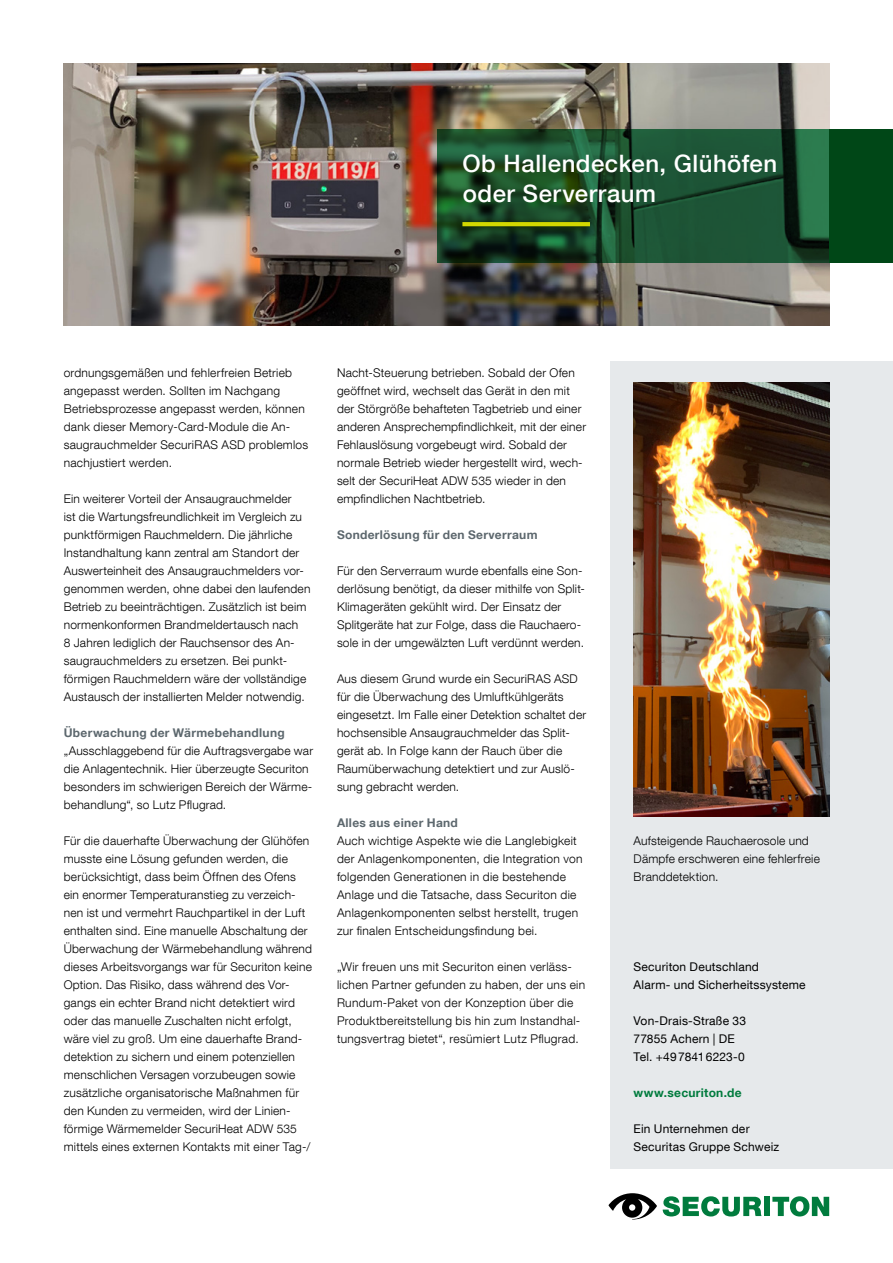
<style>
.page{position:relative;width:893px;height:1263px;background:#fff}
.page>*{position:absolute;margin:0;border:0;box-sizing:border-box;transform-origin:0 0}
.t1{font:500 24px/30px "Helvetica Neue LT Com";letter-spacing:.02em;color:#fff}
.t2{font:300 12px/18px "Helvetica Neue LT Com";letter-spacing:.015em;color:#000}
.t3{font:12px/18px "Helvetica Neue LT Com";letter-spacing:.015em;color:#000}
.t4{font:700 12px "Helvetica Neue LT Com";letter-spacing:.025em;color:#5d686e}
.t5{font:700 12px "Helvetica Neue LT Com";letter-spacing:.025em;color:#007b3d}
</style>
<div class="page">
<div style="left:610px;top:361px;width:283px;height:808px;background:#e6e9eb"></div>
<svg style="left:608px;top:1193px;width:49px;height:26px"></svg>
<svg style="left:663px;top:1196px;width:98px;height:20px"></svg>
<div style="left:764px;top:1197px;width:6px;height:19px;background:#007b3d"></div>
<svg style="left:772px;top:1196px;width:57px;height:20px"></svg>
<img style="left:64px;top:64px;width:765px;height:261px">
<svg style="left:437px;top:129px;width:456px;height:134px;background:#174d2b"></svg>
<svg style="left:462px;top:222px;width:128px;height:4px"></svg>
<img style="left:634px;top:383px;width:195px;height:433px">
<h1 class="t1" style="left:462px;top:148px;width:316px">Ob Hallendecken, Glühöfen oder Serverraum</h1>
<p class="t2" style="left:64px;top:364px;width:246px">ordnungsgemäßen und fehlerfreien Betrieb angepasst werden. Sollten im Nachgang Betriebsprozesse angepasst werden, können dank dieser Memory-Card-Module die An&shy;saugrauchmelder SecuriRAS ASD problemlos nachjustiert werden.</p>
<p class="t2" style="left:64px;top:490px;width:248px">Ein weiterer Vorteil der Ansaugrauchmelder<br>ist die Wartungsfreundlichkeit im Vergleich zu punktförmigen Rauchmeldern. Die jährliche Instandhaltung kann zentral am Standort der Auswerteinheit des Ansaugrauchmelders vor&shy;genommen werden, ohne dabei den laufenden Betrieb zu beeinträchtigen. Zusätzlich ist beim normenkonformen Brandmeldertausch nach<br>8 Jahren lediglich der Rauchsensor des An&shy;saugrauchmelders zu ersetzen. Bei punkt&shy;förmigen Rauchmeldern wäre der vollständige Austausch der installierten Melder notwendig.</p>
<p class="t4" style="left:64px;top:725px;width:222px">Überwachung der Wärmebehandlung</p>
<p class="t2" style="left:64px;top:742px;width:251px">„Ausschlaggebend für die Auftragsvergabe war die Anlagentechnik. Hier überzeugte Securiton besonders im schwierigen Bereich der Wärme&shy;behandlung“, so Lutz Pflugrad.</p>
<p class="t2" style="left:64px;top:832px;width:250px">Für die dauerhafte Überwachung der Glühöfen musste eine Lösung gefunden werden, die berücksichtigt, dass beim Öffnen des Ofens ein enormer Temperaturanstieg zu verzeich&shy;nen ist und vermehrt Rauchpartikel in der Luft enthalten sind. Eine manuelle Abschaltung der Überwachung der Wärmebehandlung während dieses Arbeitsvorgangs war für Securiton keine Option. Das Risiko, dass während des Vor&shy;gangs ein echter Brand nicht detektiert wird oder das manuelle Zuschalten nicht erfolgt, wäre viel zu groß. Um eine dauerhafte Brand&shy;detektion zu sichern und einem potenziellen menschlichen Versagen vorzubeugen sowie zusätzliche organisatorische Maßnahmen für den Kunden zu vermeiden, wird der Linien&shy;förmige Wärmemelder SecuriHeat ADW 535 mittels eines externen Kontakts mit einer Tag-/</p>
<p class="t2" style="left:337px;top:364px;width:251px">Nacht-Steuerung betrieben. Sobald der Ofen geöffnet wird, wechselt das Gerät in den mit der Störgröße behafteten Tagbetrieb und einer anderen Ansprechempfindlichkeit, mit der einer Fehlauslösung vorgebeugt wird. Sobald der normale Betrieb wieder hergestellt wird, wech&shy;selt der SecuriHeat ADW 535 wieder in den empfindlichen Nachtbetrieb.</p>
<p class="t4" style="left:337px;top:527px;width:202px">Sonderlösung für den Serverraum</p>
<p class="t2" style="left:337px;top:562px;width:249px">Für den Serverraum wurde ebenfalls eine Son&shy;derlösung benötigt, da dieser mithilfe von Split-Klimageräten gekühlt wird. Der Einsatz der Splitgeräte hat zur Folge, dass die Rauchaero&shy;sole in der umgewälzten Luft verdünnt werden.</p>
<p class="t2" style="left:337px;top:670px;width:251px">Aus diesem Grund wurde ein SecuriRAS ASD für die Überwachung des Umluftkühlgeräts eingesetzt. Im Falle einer Detektion schaltet der hochsensible Ansaugrauchmelder das Split&shy;gerät ab. In Folge kann der Rauch über die Raumüberwachung detektiert und zur Auslö&shy;sung gebracht werden.</p>
<p class="t4" style="left:337px;top:815px;width:122px">Alles aus einer Hand</p>
<p class="t2" style="left:337px;top:832px;width:247px">Auch wichtige Aspekte wie die Langlebigkeit der Anlagenkomponenten, die Integration von folgenden Generationen in die bestehende Anlage und die Tatsache, dass Securiton die Anlagenkomponenten selbst herstellt, trugen zur finalen Entscheidungsfindung bei.</p>
<p class="t2" style="left:337px;top:958px;width:250px">„Wir freuen uns mit Securiton einen verläss&shy;lichen Partner gefunden zu haben, der uns ein Rundum-Paket von der Konzeption über die Produktbereitstellung bis hin zum Instandhal&shy;tungsvertrag bietet“, resümiert Lutz Pflugrad.</p>
<p class="t2" style="left:634px;top:832px;width:188px">Aufsteigende Rauchaerosole und<br>Dämpfe erschweren eine fehlerfreie<br>Branddetektion.</p>
<p class="t3" style="left:634px;top:958px;width:173px">Securiton Deutschland<br>Alarm- und Sicherheitssysteme</p>
<p class="t3" style="left:634px;top:1012px;width:114px">Von-Drais-Straße 33<br>77855 Achern | DE<br>Tel. +4978416223-0</p>
<p class="t5" style="left:634px;top:1085px;width:110px">www.securiton.de</p>
<p class="t3" style="left:634px;top:1120px;width:147px">Ein Unternehmen der<br>Securitas Gruppe Schweiz</p>
</div>
